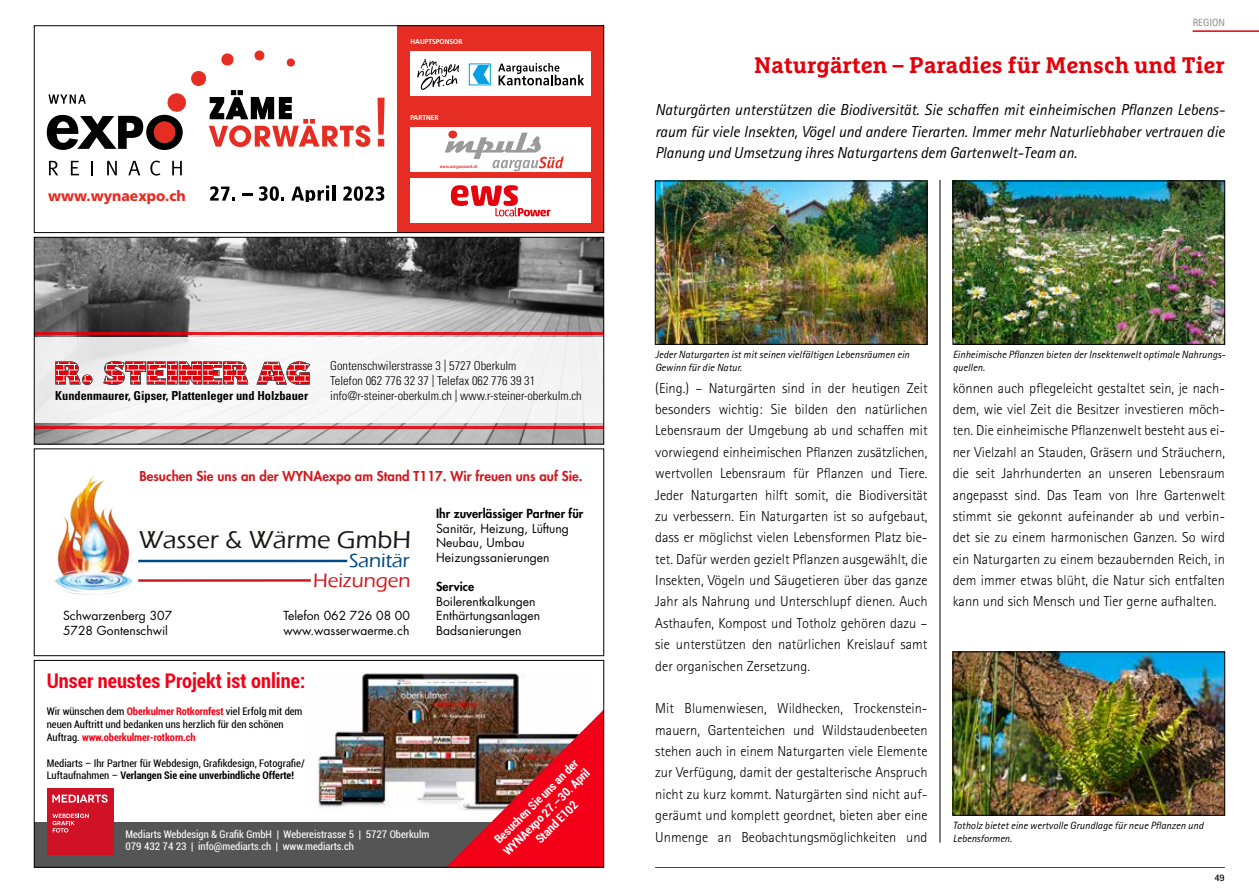
<style>
.page{position:relative;width:1259px;height:893px;background:#fff}
.page>*{position:absolute;margin:0;border:0;box-sizing:border-box;transform-origin:0 0}
.t1{font:500 25.2px "Eras ITC";color:#1a1a18}
.t2{font:700 22.5px "Marselis Slab Pro";color:#e3000b}
.t3{font:700 condensed 20.25px "Roboto";color:#f30018}
.t4{font:500 19.95px "Eras ITC";color:#d0191f}
.t5{font:500 19.95px "Eras ITC";color:#004988}
.t6{font:italic 15.9px/21.3px "Rotis Sans Serif Std";color:#000;text-align:justify}
.t7{font:900 14.7px "Frutiger LT Std";color:#e62d23;scale:.94 1}
.t8{font:300 14.4px/21.3px "Rotis Sans Serif Std";color:#000;text-align:justify}
.t9{font:800 13.35px "Futura Std";color:#d0191f}
.t10{font:300 condensed 12.3px/15.3px "Univers LT Std";color:#000}
.t11{font:700 condensed 12.3px "Univers LT Std";color:#000}
.t12{font:12.15px/14.5px "Futura Std";color:#000}
.t13{font:800 12.15px "Futura Std";color:#000}
.t14{font:700 condensed 12px/14.4px "Roboto";color:#fff;text-align:center}
.t15{font:condensed 10.5px/13px "Roboto";color:#000}
.t16{font:italic 10.5px/12.6px "Rotis Sans Serif Std";color:#000}
.t17{font:condensed 10.5px/12.6px "Roboto";color:#fff}
.t18{font:10.5px "Rotis Sans Serif Std";color:#868786}
.t19{font:700 9.9px "Rotis Sans Serif Std";color:#000}
.t20{font:700 7.05px "Frutiger LT Std";color:#fff;scale:.94 1}
.t21{font:italic 700 4.65px "Officina Sans Std";color:#e62e22}
.s1{font-weight:700;color:#f30018}
.s2{font-weight:700}
</style>
<div class="page">
<img style="left:36px;top:239px;width:566px;height:203px">
<div style="left:34px;top:338px;width:570px;height:85px;background:#f6f6f6"></div>
<hr style="left:34px;top:426px;width:570px;height:2px;background:#e3000b">
<hr style="left:34px;top:332px;width:570px;height:3px;background:#e3000b">
<svg style="left:55px;top:361px;width:193px;height:24px"></svg>
<svg style="left:256px;top:361px;width:54px;height:24px"></svg>
<div style="left:34px;top:237px;width:570px;height:207px;border:1px solid #000"></div>
<div style="left:34px;top:822px;width:570px;height:45px;background:#555"></div>
<img style="left:318px;top:672px;width:207px;height:137px">
<img style="left:446px;top:709px;width:156px;height:156px">
<div style="left:47px;top:788px;width:66px;height:67px;background:#d01126"></div>
<svg style="left:52px;top:794px;width:56px;height:9px"></svg>
<svg style="left:52px;top:814px;width:37px;height:18px"></svg>
<div style="left:34px;top:660px;width:570px;height:207px;border:1px solid #000"></div>
<hr style="left:138px;top:560px;width:209px;height:2px;background:#004988">
<hr style="left:138px;top:579px;width:173px;height:3px;background:#d0191f">
<img style="left:55px;top:474px;width:77px;height:121px">
<div style="left:34px;top:449px;width:570px;height:207px;border:1px solid #000"></div>
<hr style="left:1192px;top:30px;width:67px;height:2px;background:#e3000b">
<hr style="left:655px;top:867px;width:570px;height:1px;background:#e3000b">
<img style="left:657px;top:183px;width:268px;height:160px">
<div style="left:655px;top:181px;width:272px;height:164px;border:1px solid #000"></div>
<hr style="left:939px;top:180px;width:1px;height:663px;background:#000">
<img style="left:954px;top:183px;width:269px;height:160px">
<div style="left:952px;top:181px;width:273px;height:164px;border:1px solid #000"></div>
<img style="left:954px;top:654px;width:269px;height:159px">
<div style="left:952px;top:652px;width:273px;height:163px;border:1px solid #000"></div>
<div style="left:255px;top:51px;width:9px;height:9px;border:1px solid #e62d23;border-radius:50%"></div>
<svg style="left:47px;top:53px;width:338px;height:149px"></svg>
<div style="left:397px;top:26px;width:207px;height:207px;background:#e62d23"></div>
<div style="left:410px;top:51px;width:181px;height:44px;background:#fff"></div>
<svg style="left:498px;top:63px;width:86px;height:22px"></svg>
<div style="left:469px;top:63px;width:22px;height:22px;background:#fff;border:1px solid #009ee3"></div>
<svg style="left:472px;top:65px;width:18px;height:19px"></svg>
<svg style="left:417px;top:59px;width:42px;height:31px"></svg>
<div style="left:410px;top:128px;width:181px;height:44px;background:#fff"></div>
<div style="left:410px;top:179px;width:181px;height:44px;background:#fff"></div>
<svg style="left:450px;top:185px;width:100px;height:32px"></svg>
<svg style="left:445px;top:131px;width:118px;height:40px"></svg>
<div style="left:34px;top:26px;width:570px;height:207px;border:1px solid #000"></div>
<p class="t20" style="left:410px;top:37px;width:57px">HAUPTSPONSOR</p>
<p class="t20" style="left:410px;top:114px;width:31px">PARTNER</p>
<p class="t7" style="left:48px;top:187px;width:148px">www.wynaexpo.ch</p>
<p class="t21" style="left:440px;top:164px;width:39px">www.aargausued.ch</p>
<p class="t10" style="left:330px;top:358px;width:206px">Gontenschwilerstrasse 3 | 5727 Oberkulm<br>Telefon 062 776 32 37 | Telefax 062 776 39 31</p>
<p class="t11" style="left:55px;top:388px;width:254px">Kundenmaurer, Gipser, Plattenleger und Holzbauer</p>
<p class="t10" style="left:330px;top:388px;width:253px">info@r-steiner-oberkulm.ch | www.r-steiner-oberkulm.ch</p>
<p class="t9" style="left:139px;top:468px;width:445px">Besuchen Sie uns an der WYNAexpo am Stand T117. Wir freuen uns auf Sie.</p>
<h1 class="t1" style="left:139px;top:525px;width:274px">Wasser &amp; Wärme GmbH</h1>
<h3 class="t5" style="left:349px;top:550px;width:62px">Sanitär</h3>
<h3 class="t4" style="left:313px;top:569px;width:99px">Heizungen</h3>
<p class="t12" style="left:63px;top:608px;width:111px">Schwarzenberg 307<br>5728 Gontenschwil</p>
<p class="t12" style="left:283px;top:609px;width:128px">Telefon 062 726 08 00 www.wasserwaerme.ch</p>
<p class="t13" style="left:436px;top:506px;width:149px">Ihr zuverlässiger Partner für</p>
<p class="t12" style="left:436px;top:521px;width:134px">Sanitär, Heizung, Lüftung<br>Neubau, Umbau<br>Heizungssanierungen</p>
<p class="t13" style="left:436px;top:579px;width:39px">Service</p>
<p class="t12" style="left:436px;top:594px;width:106px">Boilerentkalkungen<br>Enthärtungsanlagen<br>Badsanierungen</p>
<h3 class="t3" style="left:47px;top:667px;width:260px">Unser neustes Projekt ist online:</h3>
<p class="t15" style="left:47px;top:705px;width:257px">Wir wünschen dem <span class="s1">Oberkulmer Rotkornfest</span> viel Erfolg mit dem neuen Auftritt und bedanken uns herzlich für den schönen<br>Auftrag. <span class="s1">www.oberkulmer-rotkorn.ch</span></p>
<p class="t15" style="left:47px;top:756px;width:259px;line-height:12.6px">Mediarts – Ihr Partner für Webdesign, Grafikdesign, Fotografie/<br>Luftaufnahmen – <span class="s2">Verlangen Sie eine unverbindliche Offerte!</span></p>
<p class="t14" style="left:490px;top:837px;width:118px;rotate:-45deg">Besuchen Sie uns an der<br>WYNAexpo 27.–30. April<br>Stand E102</p>
<p class="t17" style="left:125px;top:827px;width:305px">Mediarts Webdesign &amp; Grafik GmbH | Webereistrasse 5 | 5727 Oberkulm<br>079 432 74 23 | info@mediarts.ch | www.mediarts.ch</p>
<p class="t18" style="left:1192px;top:16px;width:34px">REGION</p>
<h2 class="t2" style="left:754px;top:51px;width:472px">Naturgärten – Paradies für Mensch und Tier</h2>
<p class="t6" style="left:655px;top:99px;width:571px">Naturgärten unterstützen die Biodiversität. Sie schaffen mit einheimischen Pflanzen Lebens&shy;raum für viele Insekten, Vögel und andere Tierarten. Immer mehr Naturliebhaber vertrauen die Planung und Umsetzung ihres Naturgartens dem Gartenwelt-Team an.</p>
<p class="t16" style="left:655px;top:349px;width:256px">Jeder Naturgarten ist mit seinen vielfältigen Lebensräumen ein<br>Gewinn für die Natur.</p>
<p class="t16" style="left:952px;top:349px;width:274px">Einheimische Pflanzen bieten der Insektenwelt optimale Nahrungs&shy;quellen.</p>
<p class="t8" style="left:655px;top:377px;width:274px">(Eing.) – Naturgärten sind in der heutigen Zeit besonders wichtig: Sie bilden den natürlichen Lebensraum der Umgebung ab und schaffen mit vorwiegend einheimischen Pflanzen zusätzlichen, wertvollen Lebensraum für Pflanzen und Tiere.<br>Jeder Naturgarten hilft somit, die Biodiversität zu verbessern. Ein Naturgarten ist so aufgebaut, dass er möglichst vielen Lebensformen Platz bie&shy;tet. Dafür werden gezielt Pflanzen ausgewählt, die Insekten, Vögeln und Säugetieren über das ganze Jahr als Nahrung und Unterschlupf dienen. Auch Asthaufen, Kompost und Totholz gehören dazu – sie unterstützen den natürlichen Kreislauf samt der organischen Zersetzung.</p>
<p class="t8" style="left:655px;top:698px;width:274px">Mit Blumenwiesen, Wildhecken, Trockenstein&shy;mauern, Gartenteichen und Wildstaudenbeeten stehen auch in einem Naturgarten viele Elemente zur Verfügung, damit der gestalterische Anspruch nicht zu kurz kommt. Naturgärten sind nicht auf&shy;geräumt und komplett geordnet, bieten aber eine Unmenge an Beobachtungsmöglichkeiten und</p>
<p class="t8" style="left:952px;top:377px;width:274px">können auch pflegeleicht gestaltet sein, je nach&shy;dem, wie viel Zeit die Besitzer investieren möch&shy;ten. Die einheimische Pflanzenwelt besteht aus ei&shy;ner Vielzahl an Stauden, Gräsern und Sträuchern, die seit Jahrhunderten an unseren Lebensraum angepasst sind. Das Team von Ihre Gartenwelt stimmt sie gekonnt aufeinander ab und verbin&shy;det sie zu einem harmonischen Ganzen. So wird ein Naturgarten zu einem bezaubernden Reich, in dem immer etwas blüht, die Natur sich entfalten kann und sich Mensch und Tier gerne aufhalten.</p>
<p class="t16" style="left:952px;top:819px;width:252px">Totholz bietet eine wertvolle Grundlage für neue Pflanzen und<br>Lebensformen.</p>
<p class="t19" style="left:1214px;top:871px;width:12px">49</p>
</div>
